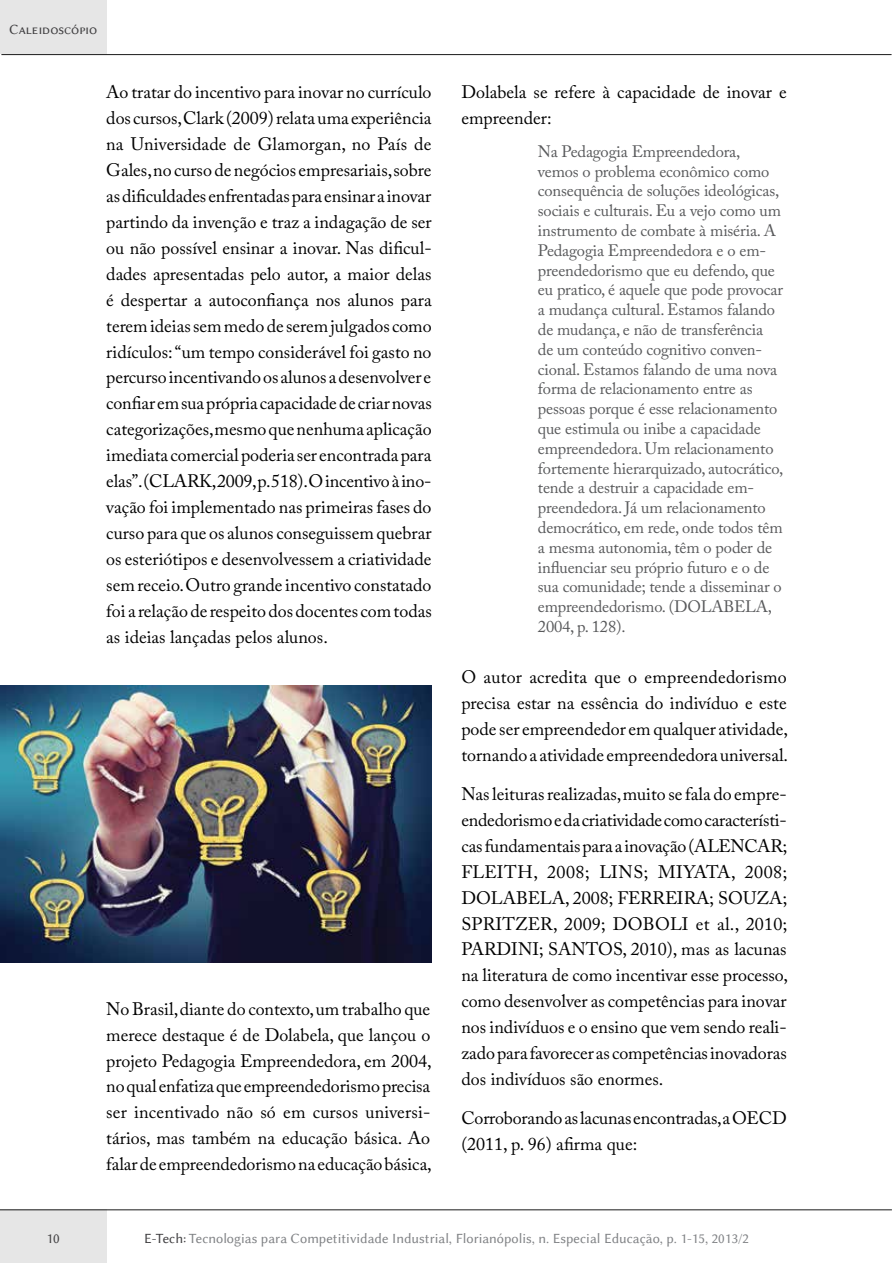
<style>
.page{position:relative;width:893px;height:1263px;background:#fff}
.page>*{position:absolute;margin:0;border:0;box-sizing:border-box;transform-origin:0 0}
.t1{font:18px/26px "Adobe Caslon Pro";color:#000;text-align:justify}
.t2{font:16.5px/19.8px "Adobe Caslon Pro";letter-spacing:-.01em;color:#58595b}
.t3{font:14.25px "Lin Biolinum";color:#808285}
.t4{font:14.25px "Lin Biolinum Capitals";color:#414042}
.t5{font:14.25px "Lin Biolinum";color:#414042}
.s1{color:#414042}
</style>
<div class="page">
<div style="left:0;top:1210px;width:106px;height:53px;background:#e6e6e6"></div>
<div style="left:0;top:1px;width:106px;height:53px;background:#e6e6e6"></div>
<hr style="left:0;top:1209px;width:892px;height:1px;background:#1a1a1a">
<hr style="left:1px;top:54px;width:890px;height:1px;background:#1a1a1a">
<img style="left:0;top:685px;width:432px;height:277px">
<p class="t4" style="left:9px;top:21px;width:90px">Caleidoscópio</p>
<p class="t1" style="left:106px;top:79px;width:327px">Ao tratar do incentivo para inovar no currículo dos cursos, Clark (2009) relata uma experiência na Universidade de Glamorgan, no País de Gales, no curso de negócios empresariais, sobre as dificuldades enfrentadas para ensinar a inovar partindo da invenção e traz a indagação de ser ou não possível ensinar a inovar. Nas dificul&shy;dades apresentadas pelo autor, a maior delas é despertar a autoconfiança nos alunos para terem ideias sem medo de serem julgados como ridículos: “um tempo considerável foi gasto no percurso incentivando os alunos a desenvolver e confiar em sua própria capacidade de criar novas categorizações, mesmo que nenhuma aplicação imediata comercial poderia ser encontrada para elas”. (CLARK, 2009, p. 518). O incentivo à ino&shy;vação foi implementado nas primeiras fases do curso para que os alunos conseguissem quebrar os esteriótipos e desenvolvessem a criatividade sem receio. Outro grande incentivo constatado foi a relação de respeito dos docentes com todas as ideias lançadas pelos alunos.</p>
<p class="t1" style="left:106px;top:995px;width:327px">No Brasil, diante do contexto, um trabalho que merece destaque é de Dolabela, que lançou o projeto Pedagogia Empreendedora, em 2004, no qual enfatiza que empreendedorismo precisa ser incentivado não só em cursos universi&shy;tários, mas também na educação básica. Ao falar de empreendedorismo na educação básica,</p>
<p class="t1" style="left:461px;top:79px;width:327px">Dolabela se refere à capacidade de inovar e empreender:</p>
<p class="t2" style="left:538px;top:141px;width:247px">Na Pedagogia Empreendedora, vemos o problema econômico como consequência de soluções ideológicas, sociais e culturais. Eu a vejo como um instrumento de combate à miséria. A Pedagogia Empreendedora e o em&shy;preendedorismo que eu defendo, que eu pratico, é aquele que pode provocar a mudança cultural. Estamos falando de mudança, e não de transferência<br>de um conteúdo cognitivo conven&shy;cional. Estamos falando de uma nova forma de relacionamento entre as pessoas porque é esse relacionamento que estimula ou inibe a capacidade empreendedora. Um relacionamento fortemente hierarquizado, autocrático, tende a destruir a capacidade em&shy;preendedora. Já um relacionamento democrático, em rede, onde todos têm a mesma autonomia, têm o poder de influenciar seu próprio futuro e o de sua comunidade; tende a disseminar o empreendedorismo. (DOLABELA, 2004, p. 128).</p>
<p class="t1" style="left:461px;top:664px;width:328px">O autor acredita que o empreendedorismo precisa estar na essência do indivíduo e este pode ser empreendedor em qualquer atividade, tornando a atividade empreendedora universal.</p>
<p class="t1" style="left:461px;top:781px;width:328px">Nas leituras realizadas, muito se fala do empre&shy;endedorismo e da criatividade como característi&shy;cas fundamentais para a inovação (ALENCAR; FLEITH, 2008; LINS; MIYATA, 2008; DOLABELA, 2008; FERREIRA; SOUZA; SPRITZER, 2009; DOBOLI et al., 2010; PARDINI; SANTOS, 2010), mas as lacunas na literatura de como incentivar esse processo, como desenvolver as competências para inovar nos indivíduos e o ensino que vem sendo reali&shy;zado para favorecer as competências inovadoras dos indivíduos são enormes.</p>
<p class="t1" style="left:461px;top:1104px;width:327px">Corroborando as lacunas encontradas, a OECD (2011, p. 96) afirma que:</p>
<p class="t5" style="left:47px;top:1230px;width:15px">10</p>
<p class="t3" style="left:144px;top:1230px;width:606px"><span class="s1">E-Tech:</span> Tecnologias para Competitividade Industrial, Florianópolis, n. Especial Educação, p. 1-15, 2013/2</p>
</div>
